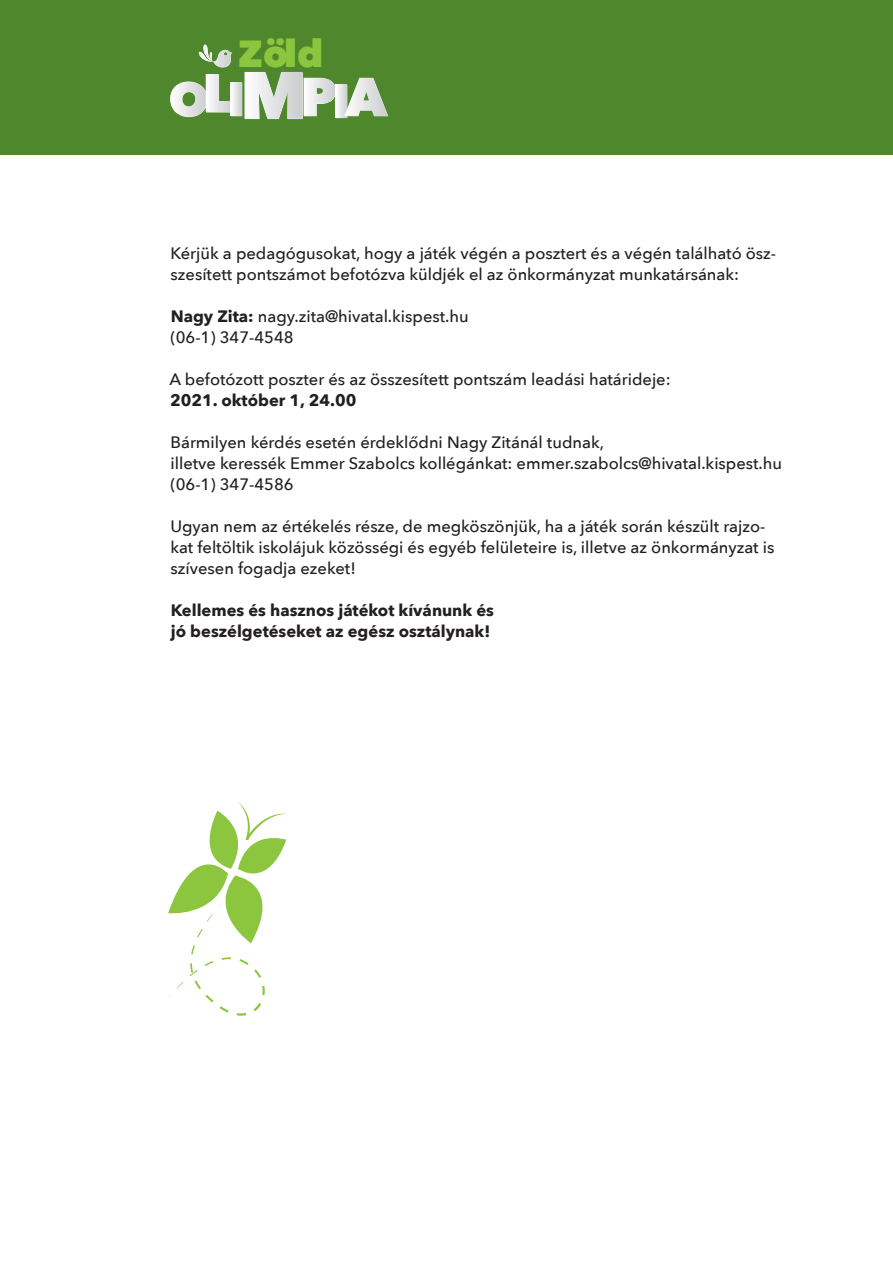
<style>
.page{position:relative;width:893px;height:1263px;background:#fff}
.page>*{position:absolute;margin:0;border:0;box-sizing:border-box;transform-origin:0 0}
.t1{font:800 37.65px "Avenir Next";color:#8bc63e}
.t2{font:500 16.5px/21px "Avenir Next";color:#231f20}
.t3{font:700 16.5px/21px "Avenir Next";color:#231f20}
.s1{font-weight:700}
</style>
<div class="page">
<div style="left:0;top:0;width:893px;height:154px;background:#4f882c"></div>
<svg style="left:168px;top:802px;width:118px;height:214px"></svg>
<svg style="left:170px;top:44px;width:218px;height:75px"></svg>
<h1 class="t1" style="left:238px;top:31px;width:87px">Zöld</h1>
<p class="t2" style="left:170px;top:242px;width:607px">Kérjük a pedagógusokat, hogy a játék végén a posztert és a végén található ös - szesített pontszámot befotózva küldjék el az önkormányzat munkatársának:</p>
<p class="t2" style="left:170px;top:305px;width:300px"><span class="s1">Nagy Zita:</span> nagy.zita@hivatal.kispest.hu (06-1) 347-4548</p>
<p class="t2" style="left:169px;top:368px;width:503px">A befotózott poszter és az összesített pontszám leadási határideje:</p>
<p class="t3" style="left:170px;top:389px;width:188px">2021. október 1, 24.00</p>
<p class="t2" style="left:170px;top:431px;width:613px">Bármilyen kérdés esetén érdeklődni Nagy Zitánál tudnak,<br>illetve keressék Emmer Szabolcs kollégánkat: emmer.szabolcs@hivatal.kispest.hu (06-1) 347-4586</p>
<p class="t2" style="left:170px;top:515px;width:606px">Ugyan nem az értékelés része, de megköszönjük, ha a játék során készült rajzo&shy;kat feltöltik iskolájuk közösségi és egyéb felületeire is, illetve az önkormányzat is szívesen fogadja ezeket!</p>
<p class="t3" style="left:171px;top:599px;width:325px">Kellemes és hasznos játékot kívánunk és jó beszélgetéseket az egész osztálynak!</p>
</div>
